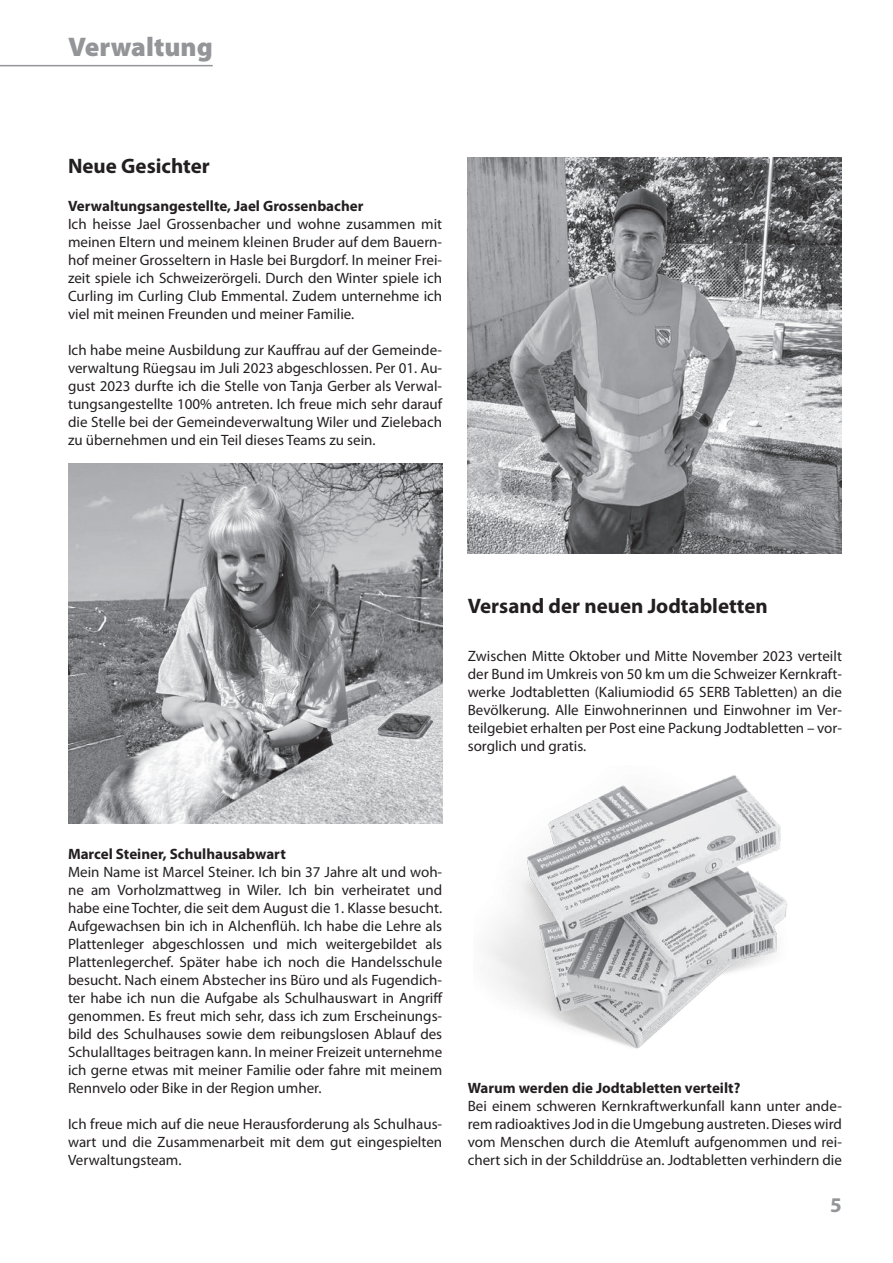
<style>
.page{position:relative;width:893px;height:1263px;background:#fff}
.page>*{position:absolute;margin:0;border:0;box-sizing:border-box;transform-origin:0 0}
.titel_1__spalte_rechts{font:900 27px "Myriad Pro";color:#939598}
.titel_bericht{font:700 21px "Myriad Pro";color:#231f20}
.t1{font:700 21px "Myriad Pro";color:#939598}
.gs{font:15px/18px "Myriad Pro";color:#231f20;text-align:justify}
.gs_fett{font:700 15px "Myriad Pro";color:#231f20}
</style>
<div class="page">
<hr style="left:0;top:65px;width:213px;height:1px;background:#939598">
<img style="left:68px;top:463px;width:374px;height:360px">
<img style="left:468px;top:157px;width:374px;height:396px">
<img style="left:487px;top:775px;width:300px;height:274px">
<p class="titel_1__spalte_rechts" style="left:68px;top:32px;width:146px">Verwaltung</p>
<p class="titel_bericht" style="left:68px;top:154px;width:143px">Neue Gesichter</p>
<p class="gs_fett" style="left:68px;top:198px;width:297px">Verwaltungsangestellte, Jael Grossenbacher</p>
<p class="gs" style="left:68px;top:216px;width:376px">Ich heisse Jael Grossenbacher und wohne zusammen mit meinen Eltern und meinem kleinen Bruder auf dem Bauern&shy;hof meiner Grosseltern in Hasle bei Burgdorf. In meiner Frei&shy;zeit spiele ich Schweizerörgeli. Durch den Winter spiele ich Curling im Curling Club Emmental. Zudem unternehme ich viel mit meinen Freunden und meiner Familie.</p>
<p class="gs" style="left:68px;top:342px;width:376px">Ich habe meine Ausbildung zur Kauffrau auf der Gemeinde&shy;verwaltung Rüegsau im Juli 2023 abgeschlossen. Per 01. Au&shy;gust 2023 durfte ich die Stelle von Tanja Gerber als Verwal&shy;tungsangestellte 100% antreten. Ich freue mich sehr darauf die Stelle bei der Gemeindeverwaltung Wiler und Zielebach zu übernehmen und ein Teil dieses Teams zu sein.</p>
<p class="titel_bericht" style="left:468px;top:594px;width:302px">Versand der neuen Jodtabletten</p>
<p class="gs" style="left:468px;top:648px;width:376px">Zwischen Mitte Oktober und Mitte November 2023 verteilt der Bund im Umkreis von 50 km um die Schweizer Kernkraft&shy;werke Jodtabletten (Kaliumiodid 65 SERB Tabletten) an die Bevölkerung. Alle Einwohnerinnen und Einwohner im Ver&shy;teilgebiet erhalten per Post eine Packung Jodtabletten – vor&shy;sorglich und gratis.</p>
<p class="gs_fett" style="left:68px;top:846px;width:219px">Marcel Steiner, Schulhausabwart</p>
<p class="gs" style="left:68px;top:864px;width:376px">Mein Name ist Marcel Steiner. Ich bin 37 Jahre alt und woh&shy;ne am Vorholzmattweg in Wiler. Ich bin verheiratet und habe eine Tochter, die seit dem August die 1. Klasse besucht.<br>Aufgewachsen bin ich in Alchenflüh. Ich habe die Lehre als Plattenleger abgeschlossen und mich weitergebildet als Plattenlegerchef. Später habe ich noch die Handelsschule besucht. Nach einem Abstecher ins Büro und als Fugendich&shy;ter habe ich nun die Aufgabe als Schulhauswart in Angriff genommen. Es freut mich sehr, dass ich zum Erscheinungs&shy;bild des Schulhauses sowie dem reibungslosen Ablauf des Schulalltages beitragen kann. In meiner Freizeit unternehme ich gerne etwas mit meiner Familie oder fahre mit meinem Rennvelo oder Bike in der Region umher.</p>
<p class="gs" style="left:68px;top:1116px;width:376px">Ich freue mich auf die neue Herausforderung als Schulhaus&shy;wart und die Zusammenarbeit mit dem gut eingespielten Verwaltungsteam.</p>
<p class="gs_fett" style="left:468px;top:1080px;width:274px">Warum werden die Jodtabletten verteilt?</p>
<p class="gs" style="left:468px;top:1098px;width:376px">Bei einem schweren Kernkraftwerkunfall kann unter ande&shy;rem radioaktives Jod in die Umgebung austreten. Dieses wird vom Menschen durch die Atemluft aufgenommen und rei&shy;chert sich in der Schilddrüse an. Jodtabletten verhindern die</p>
<h2 class="t1" style="left:830px;top:1193px;width:13px">5</h2>
</div>
